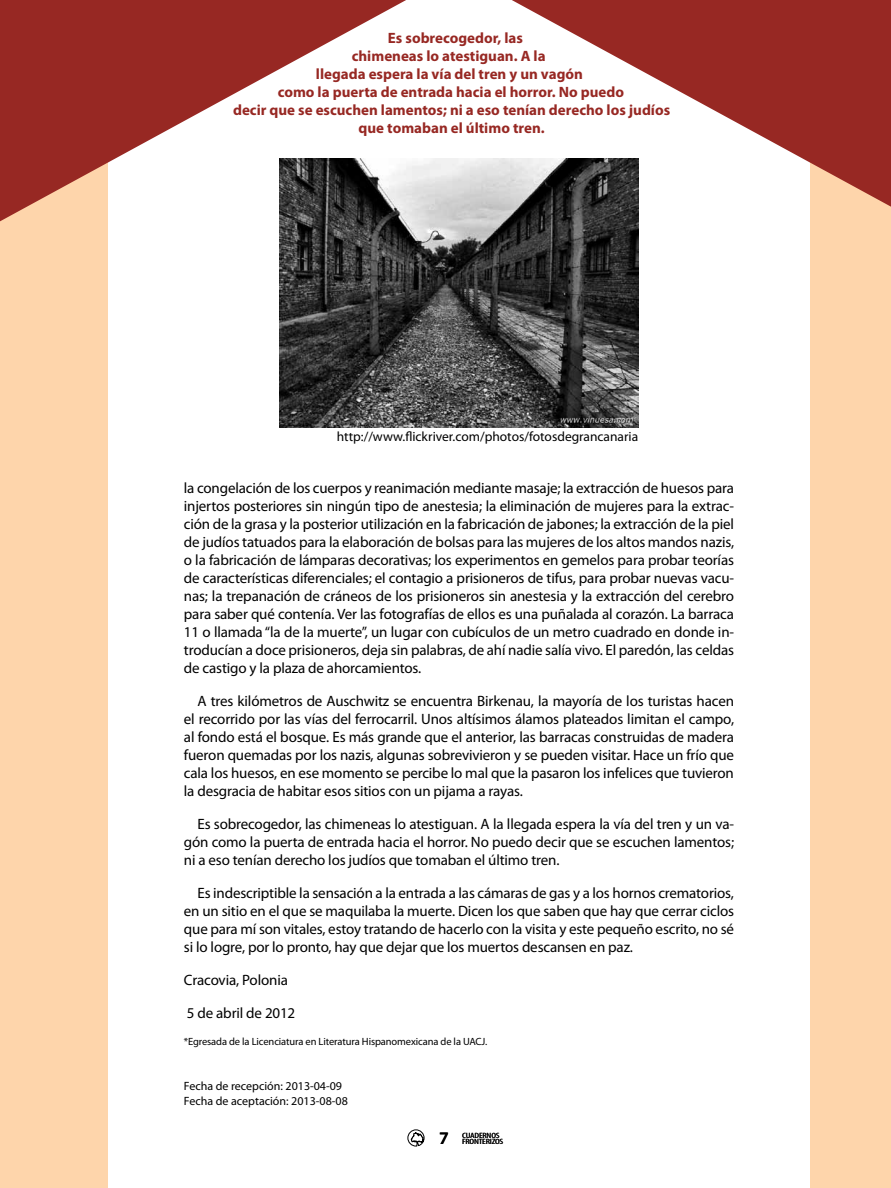
<style>
.page{position:relative;width:891px;height:1188px;background:#fff}
.page>*{position:absolute;margin:0;border:0;box-sizing:border-box;transform-origin:0 0}
.t1{font:600 17.7px "Myriad Pro";color:#000}
.t2{font:15px/18px "Myriad Pro";letter-spacing:-.01em;color:#000;text-align:justify}
.t3{font:700 15px/18px "Myriad Pro";color:#972823;text-align:center}
.t4{font:13.5px "Myriad Pro";color:#000}
.t5{font:12px/15px "Myriad Pro";color:#000}
.t6{font:10.5px "Myriad Pro";letter-spacing:-.01em;color:#000}
.t7{font:condensed 7.65px "Myriad Pro";letter-spacing:-.02em;color:#000;scale:1.37 1}
</style>
<div class="page">
<div style="left:0;top:78px;width:108px;height:1110px;background:#fed5ab"></div>
<div style="left:810px;top:78px;width:81px;height:1110px;background:#fed5ab"></div>
<svg style="left:0;top:0;width:406px;height:221px;fill:#972823"></svg>
<svg style="left:512px;top:0;width:379px;height:207px;fill:#972823"></svg>
<svg style="left:408px;top:1129px;width:16px;height:17px"></svg>
<img style="left:280px;top:159px;width:358px;height:269px">
<p class="t3" style="left:233px;top:29px;width:439px">Es sobrecogedor, las<br>chimeneas lo atestiguan. A la<br>llegada espera la vía del tren y un vagón<br>como la puerta de entrada hacia el horror. No puedo<br>decir que se escuchen lamentos; ni a eso tenían derecho los judíos que tomaban el último tren.</p>
<p class="t4" style="left:337px;top:428px;width:303px">http://www.flickriver.com/photos/fotosdegrancanaria</p>
<p class="t2" style="left:184px;top:478px;width:552px">la congelación de los cuerpos y reanimación mediante masaje; la extracción de huesos para injertos posteriores sin ningún tipo de anestesia; la eliminación de mujeres para la extrac&shy;ción de la grasa y la posterior utilización en la fabricación de jabones; la extracción de la piel de judíos tatuados para la elaboración de bolsas para las mujeres de los altos mandos nazis, o la fabricación de lámparas decorativas; los experimentos en gemelos para probar teorías de características diferenciales; el contagio a prisioneros de tifus, para probar nuevas vacu&shy;nas; la trepanación de cráneos de los prisioneros sin anestesia y la extracción del cerebro para saber qué contenía. Ver las fotografías de ellos es una puñalada al corazón. La barraca 11 o llamada “la de la muerte”, un lugar con cubículos de un metro cuadrado en donde in&shy;troducían a doce prisioneros, deja sin palabras, de ahí nadie salía vivo. El paredón, las celdas de castigo y la plaza de ahorcamientos.</p>
<p class="t2" style="left:184px;top:691px;width:552px;text-indent:14px">A tres kilómetros de Auschwitz se encuentra Birkenau, la mayoría de los turistas hacen el recorrido por las vías del ferrocarril. Unos altísimos álamos plateados limitan el campo, al fondo está el bosque. Es más grande que el anterior, las barracas construidas de madera fueron quemadas por los nazis, algunas sobrevivieron y se pueden visitar. Hace un frío que cala los huesos, en ese momento se percibe lo mal que la pasaron los infelices que tuvieron la desgracia de habitar esos sitios con un pijama a rayas.</p>
<p class="t2" style="left:184px;top:814px;width:552px;text-indent:14px">Es sobrecogedor, las chimeneas lo atestiguan. A la llegada espera la vía del tren y un va&shy;gón como la puerta de entrada hacia el horror. No puedo decir que se escuchen lamentos; ni a eso tenían derecho los judíos que tomaban el último tren.</p>
<p class="t2" style="left:184px;top:883px;width:552px;text-indent:14px">Es indescriptible la sensación a la entrada a las cámaras de gas y a los hornos crematorios, en un sitio en el que se maquilaba la muerte. Dicen los que saben que hay que cerrar ciclos que para mí son vitales, estoy tratando de hacerlo con la visita y este pequeño escrito, no sé si lo logre, por lo pronto, hay que dejar que los muertos descansen en paz.</p>
<p class="t2" style="left:184px;top:963px;width:113px;line-height:33px">Cracovia, Polonia<br>5 de abril de 2012</p>
<p class="t6" style="left:184px;top:1035px;width:305px">*Egresada de la Licenciatura en Literatura Hispanomexicana de la UACJ.</p>
<p class="t5" style="left:184px;top:1078px;width:165px">Fecha de recepción: 2013-04-09<br>Fecha de aceptación: 2013-08-08</p>
<p class="t7" style="left:462px;top:1130px;width:29px">CUADERNOS</p>
<p class="t1" style="left:439px;top:1127px;width:11px">7</p>
<p class="t7" style="left:462px;top:1136px;width:32px">FRONTERIZOS</p>
</div>
